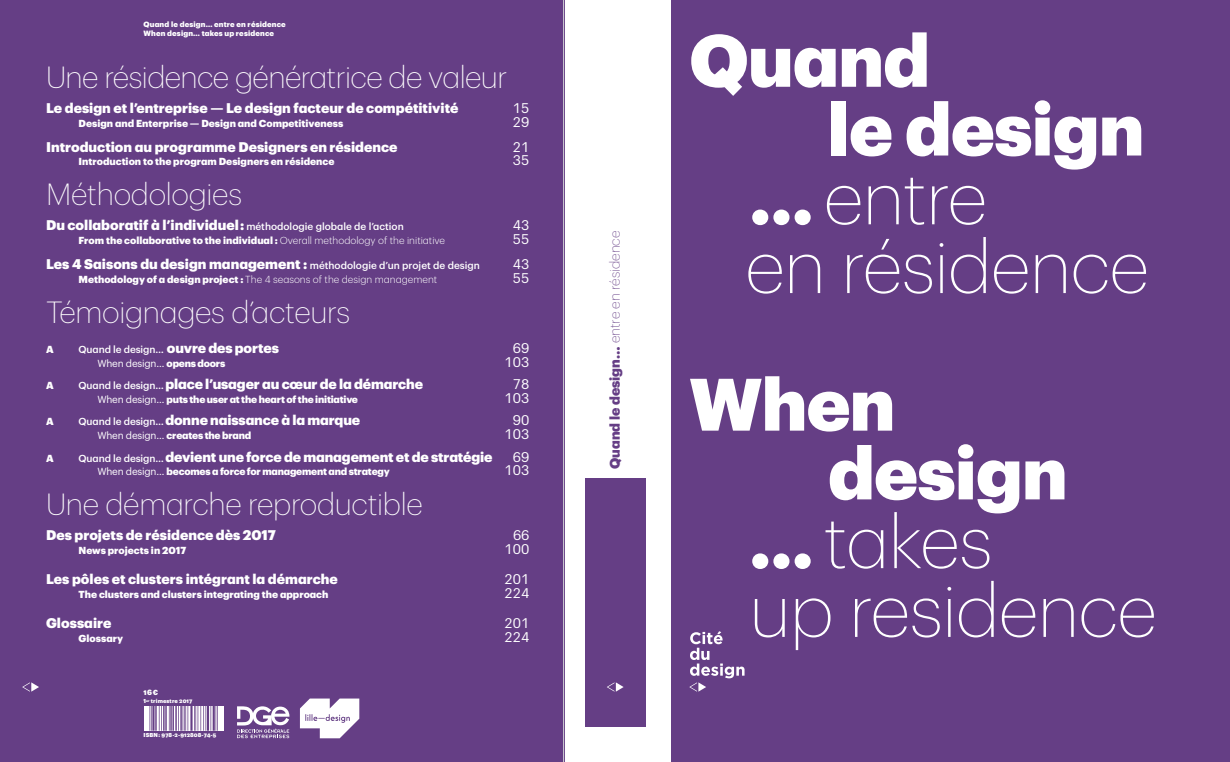
<style>
.page{position:relative;width:1230px;height:762px;background:#fff}
.page>*{position:absolute;margin:0;border:0;box-sizing:border-box;transform-origin:0 0}
.t1{font:200 72.5px "Graphik";letter-spacing:-.01em;color:#fff}
.t2{font:900 72.5px "Graphik";letter-spacing:-.01em;color:#fff}
.t3{font:200 30px "Graphik";letter-spacing:-.01em;color:#fff}
.t4{font:900 13.75px "Graphik";color:#fff}
.t5{font:13.75px "Graphik";color:#fff}
.t6{font:200 13.75px "Graphik";color:#653e85}
.t7{font:900 10px "Graphik";color:#fff}
.t8{font:900 10px "Graphik";letter-spacing:-.02em;color:#fff}
.t9{font:500 10px "Graphik";color:#fff}
.t10{font:300 10px "Graphik";color:#fff}
.t11{font:10px "Graphik";letter-spacing:-.02em;color:#fff}
.t12{font:900 7.5px/8.8px "Graphik";letter-spacing:.02em;color:#fff}
.t13{font:900 7.5px "Graphik";color:#fff}
.t14{font:900 5.62px "Graphik";letter-spacing:.015em;color:#fff}
.t15{font:900 5.62px "Graphik";letter-spacing:.02em;color:#fff}
.s1{font-weight:900;font-size:13.75px}
.s2{font-weight:300}
.s3{font-weight:500;font-size:10px}
.s4{font-weight:900}
.s5{font-weight:400}
.s6{font-style:inherit}
</style>
<div class="page">
<div style="left:585px;top:478px;width:60px;height:248px;background:#653e85"></div>
<svg style="left:607px;top:682px;width:16px;height:10px"></svg>
<div style="left:0;top:0;width:564px;height:762px;background:#653e85"></div>
<hr style="left:563px;top:0;width:1px;height:762px;background:#d1d2d4">
<svg style="left:22px;top:682px;width:17px;height:10px"></svg>
<div style="left:671px;top:0;width:559px;height:762px;background:#653e85"></div>
<svg style="left:689px;top:631px;width:55px;height:61px"></svg>
<svg style="left:237px;top:706px;width:52px;height:32px"></svg>
<svg style="left:300px;top:698px;width:59px;height:40px"></svg>
<svg style="left:144px;top:706px;width:80px;height:25px"></svg>
<svg style="left:194px;top:706px;width:24px;height:25px"></svg>
<hr style="left:190px;top:706px;width:2px;height:25px;background:#653e85">
<svg style="left:178px;top:706px;width:10px;height:25px"></svg>
<hr style="left:175px;top:706px;width:2px;height:25px;background:#653e85">
<hr style="left:172px;top:706px;width:2px;height:25px;background:#653e85">
<hr style="left:170px;top:706px;width:2px;height:25px;background:#653e85">
<svg style="left:169px;top:706px;width:1px;height:25px"></svg>
<hr style="left:165px;top:706px;width:2px;height:25px;background:#653e85">
<hr style="left:163px;top:706px;width:2px;height:25px;background:#653e85">
<svg style="left:159px;top:706px;width:3px;height:25px"></svg>
<hr style="left:155px;top:706px;width:2px;height:25px;background:#653e85">
<hr style="left:152px;top:706px;width:2px;height:25px;background:#653e85">
<svg style="left:149px;top:706px;width:3px;height:25px"></svg>
<p class="t12" style="left:144px;top:20px;width:144px">Quand le design… entre en résidence<br>When design… takes up residence</p>
<h2 class="t3" style="left:46px;top:55px;width:463px">Une résidence génératrice de valeur</h2>
<p class="t4" style="left:46px;top:97px;width:414px">Le design et l’entreprise — Le design facteur de compétitivité</p>
<p class="t5" style="left:513px;top:97px;width:18px">15</p>
<p class="t7" style="left:79px;top:115px;width:266px">Design and Enterprise — Design and Competitiveness</p>
<p class="t5" style="left:513px;top:111px;width:18px">29</p>
<p class="t4" style="left:46px;top:136px;width:353px">Introduction au programme Designers en résidence</p>
<p class="t5" style="left:513px;top:136px;width:18px">21</p>
<p class="t7" style="left:79px;top:154px;width:257px">Introduction to the program Designers en résidence</p>
<p class="t5" style="left:513px;top:150px;width:18px">35</p>
<h2 class="t3" style="left:46px;top:173px;width:198px">Méthodologies</h2>
<p class="t9" style="left:46px;top:219px;width:359px"><span class="s1">Du collaboratif à l’individuel :</span> méthodologie globale de l’action</p>
<p class="t5" style="left:513px;top:215px;width:18px">43</p>
<p class="t7" style="left:79px;top:233px;width:368px">From the collaborative to the individual : <span class="s2">Overall methodology of the initiative</span></p>
<p class="t5" style="left:513px;top:229px;width:18px">55</p>
<p class="t4" style="left:46px;top:253px;width:435px">Les 4 Saisons du design management : <span class="s3">méthodologie d’un projet de design</span></p>
<p class="t5" style="left:513px;top:254px;width:18px">43</p>
<p class="t10" style="left:79px;top:272px;width:360px"><span class="s4">Methodology of a design project :</span> The 4 seasons of the design management</p>
<p class="t5" style="left:513px;top:267px;width:18px">55</p>
<h2 class="t3" style="left:46px;top:290px;width:306px">Témoignages d’acteurs</h2>
<p class="t7" style="left:46px;top:341px;width:9px">A</p>
<p class="t9" style="left:79px;top:341px;width:202px">Quand le design… <span class="s1">ouvre des portes</span></p>
<p class="t5" style="left:513px;top:337px;width:18px">69</p>
<p class="t11" style="left:97px;top:355px;width:130px">When design… <span class="s4">opens doors</span></p>
<p class="t5" style="left:504px;top:351px;width:26px">103</p>
<p class="t7" style="left:46px;top:378px;width:9px">A</p>
<p class="t4" style="left:79px;top:373px;width:346px"><span class="s3">Quand le design…</span> place l’usager au cœur de la démarche</p>
<p class="t5" style="left:513px;top:374px;width:18px">78</p>
<p class="t8" style="left:97px;top:391px;width:262px"><span class="s5">When design…</span> puts the user at the heart of the initiative</p>
<p class="t5" style="left:504px;top:387px;width:26px">103</p>
<p class="t7" style="left:46px;top:414px;width:9px">A</p>
<p class="t4" style="left:79px;top:410px;width:283px"><span class="s3">Quand le design…</span> donne naissance à la marque</p>
<p class="t5" style="left:513px;top:410px;width:18px">90</p>
<p class="t8" style="left:97px;top:428px;width:155px"><span class="s5">When design…</span> creates the brand</p>
<p class="t5" style="left:504px;top:424px;width:26px">103</p>
<p class="t7" style="left:46px;top:450px;width:9px">A</p>
<p class="t4" style="left:79px;top:446px;width:415px"><span class="s3">Quand le design…</span> devient une force de management et de stratégie</p>
<p class="t5" style="left:513px;top:446px;width:18px">69</p>
<p class="t8" style="left:97px;top:464px;width:294px"><span class="s5">When design…</span> becomes a force for management and strategy</p>
<p class="t5" style="left:504px;top:460px;width:26px">103</p>
<h2 class="t3" style="left:46px;top:483px;width:378px">Une démarche reproductible</h2>
<p class="t4" style="left:46px;top:525px;width:231px">Des projets de résidence dès 2017</p>
<p class="t5" style="left:513px;top:525px;width:18px">66</p>
<p class="t7" style="left:79px;top:543px;width:109px">News projects in 2017</p>
<p class="t5" style="left:504px;top:539px;width:26px">100</p>
<p class="t4" style="left:46px;top:568px;width:293px">Les pôles et clusters intégrant la démarche</p>
<p class="t5" style="left:504px;top:569px;width:26px">201</p>
<p class="t7" style="left:79px;top:586px;width:251px">The clusters and clusters integrating the approach</p>
<p class="t5" style="left:504px;top:582px;width:26px">224</p>
<p class="t4" style="left:46px;top:612px;width:67px">Glossaire</p>
<p class="t5" style="left:504px;top:612px;width:26px">201</p>
<p class="t7" style="left:79px;top:630px;width:46px">Glossary</p>
<p class="t5" style="left:504px;top:626px;width:26px">224</p>
<p class="t13" style="left:144px;top:686px;width:16px">16 €</p>
<p class="t15" style="left:144px;top:697px;width:50px">1<sup>er</sup> trimestre 2017</p>
<p class="t14" style="left:144px;top:731px;width:74px"><span class="s6">ISBN</span> : 978-2-912808-74-5</p>
<p class="t6" style="left:605px;top:469px;width:240px;rotate:-90deg"><span class="s4">Quand le design…</span> entre en résidence</p>
<h1 class="t2" style="left:689px;top:4px;width:242px">Quand</h1>
<h1 class="t2" style="left:828px;top:73px;width:318px">le design</h1>
<h1 class="t1" style="left:749px;top:146px;width:239px"><span class="s4">...</span> entre</h1>
<h1 class="t1" style="left:745px;top:215px;width:405px">en résidence</h1>
<h1 class="t2" style="left:689px;top:348px;width:207px">When</h1>
<h1 class="t2" style="left:828px;top:416px;width:241px">design</h1>
<h1 class="t1" style="left:749px;top:490px;width:245px"><span class="s4">...</span>takes</h1>
<h1 class="t1" style="left:749px;top:559px;width:409px">up residence</h1>
</div>
